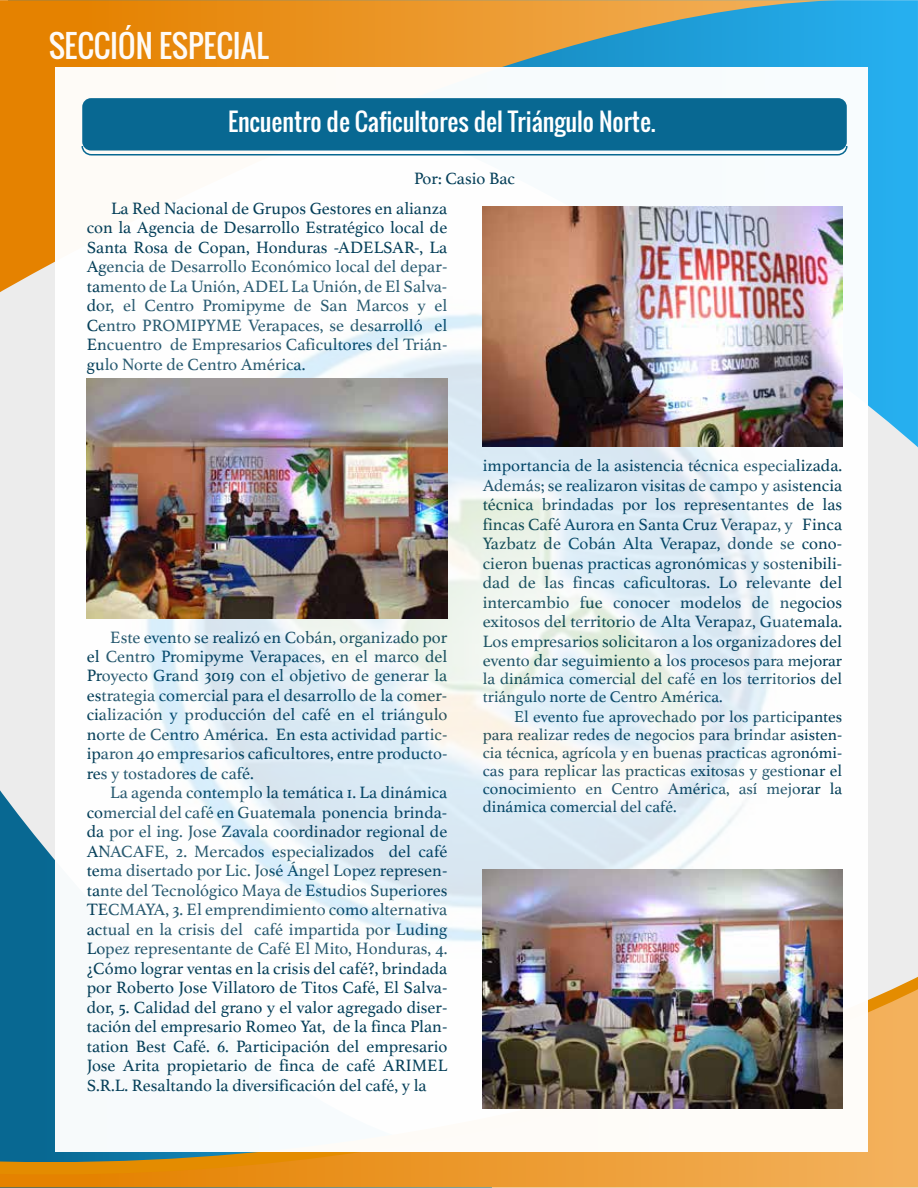
<style>
.page{position:relative;width:918px;height:1188px;background:#fff}
.page>*{position:absolute;margin:0;border:0;box-sizing:border-box;transform-origin:0 0}
.t1{font:30.45px "Oswald";color:#fff}
.t2{font:24.15px "Oswald";color:#fff}
.t3{font:17.25px/19.5px "Athelas";color:#053f59;text-align:justify}
.t4{font:16.5px/18px "Athelas";color:#053f59}
.s1{font-size:16.5px}
</style>
<div class="page">
<div style="left:0;top:0;width:918px;height:1187px;background:#ececec"></div>
<svg style="left:0;top:790px;width:492px;height:398px"></svg>
<div style="left:838px;top:0;width:80px;height:447px;background:#26aeee"></div>
<svg style="left:0;top:0;width:838px;height:292px;background:#bf9344"></svg>
<svg style="left:0;top:989px;width:918px;height:198px;background:#b9924a"></svg>
<div style="left:55px;top:68px;width:813px;height:1084px;background:#fff"></div>
<img style="left:103px;top:256px;width:693px;height:703px">
<div style="left:82px;top:98px;width:765px;height:53px;background:#086892;border-radius:9px"></div>
<svg style="left:81px;top:145px;width:767px;height:11px"></svg>
<img style="left:483px;top:869px;width:359px;height:240px">
<img style="left:87px;top:378px;width:360px;height:240px">
<img style="left:483px;top:207px;width:359px;height:239px">
<h1 class="t1" style="left:48px;top:23px;width:222px">SECCIÓN ESPECIAL</h1>
<h2 class="t2" style="left:228px;top:103px;width:429px">Encuentro de Caficultores del Triángulo Norte.</h2>
<p class="t3" style="left:414px;top:168px;width:102px">Por: Casio Bac</p>
<p class="t3" style="left:87px;top:198px;width:362px;text-indent:24px">La Red Nacional de Grupos Gestores en alianza con la Agencia de Desarrollo Estratégico local de Santa Rosa de Copan, Honduras -ADELSAR-, La Agencia de Desarrollo Económico local del depar&shy;tamento de La Unión, ADEL La Unión, de El Salva&shy;dor, el Centro Promipyme de San Marcos y el Centro PROMIPYME Verapaces, se desarrolló el Encuentro de Empresarios Caficultores del Trián&shy;gulo Norte de Centro América.</p>
<p class="t3" style="left:87px;top:627px;width:362px;text-indent:24px">Este evento se realizó en Cobán, organizado por el Centro Promipyme Verapaces, en el marco del Proyecto Grand 3019 con el objetivo de generar la estrategia comercial para el desarrollo de la comer&shy;cialización y producción del café en el triángulo norte de Centro América. En esta actividad partic&shy;iparon 40 empresarios caficultores, entre producto&shy;res y tostadores de café.</p>
<p class="t3" style="left:87px;top:783px;width:362px;text-indent:23px">La agenda contemplo la temática 1. La dinámica comercial del café en Guatemala ponencia brinda&shy;da por el ing. Jose Zavala coordinador regional de ANACAFE, 2. Mercados especializados del café tema disertado por Lic. José Ángel Lopez represen&shy;tante del Tecnológico Maya de Estudios Superiores TECMAYA, 3. El emprendimiento como alternativa actual en la crisis del café impartida por Luding Lopez representante de Café El Mito, Honduras, 4. ¿Cómo lograr ventas en la crisis del café?, brindada por Roberto Jose Villatoro de Titos Café, El Salva&shy;dor, 5. Calidad del grano y el valor agregado diser&shy;tación del empresario Romeo Yat, de la finca Plan&shy;tation Best Café. 6. Participación del empresario Jose Arita propietario de finca de café ARIMEL S.R.L. Resaltando la diversificación del café, y la</p>
<p class="t3" style="left:483px;top:455px;width:361px">importancia de la asistencia técnica especializada.<br>Además; se realizaron visitas de campo y asistencia técnica brindadas por los representantes de las fincas Café Aurora en Santa Cruz Verapaz, y Finca Yazbatz de Cobán Alta Verapaz, donde se cono&shy;cieron buenas practicas agronómicas y sostenibili&shy;dad de las fincas caficultoras. Lo relevante del intercambio fue conocer modelos de negocios exitosos del territorio de Alta Verapaz, Guatemala.<br>Los empresarios solicitaron a los organizadores del evento dar seguimiento a los <span class="s1">procesos para mejorar</span></p>
<p class="t4" style="left:483px;top:670px;width:361px">la dinámica comercial del café en los territorios del triángulo norte de Centro América.</p>
<p class="t4" style="left:483px;top:707px;width:361px;text-align:justify;text-indent:31px">El evento fue aprovechado por los participantes para realizar redes de negocios para brindar asisten&shy;cia técnica, agrícola y en buenas practicas agronómi&shy;cas para replicar las practicas exitosas y gestionar el conocimiento en Centro América, así mejorar la dinámica comercial del café.</p>
</div>
